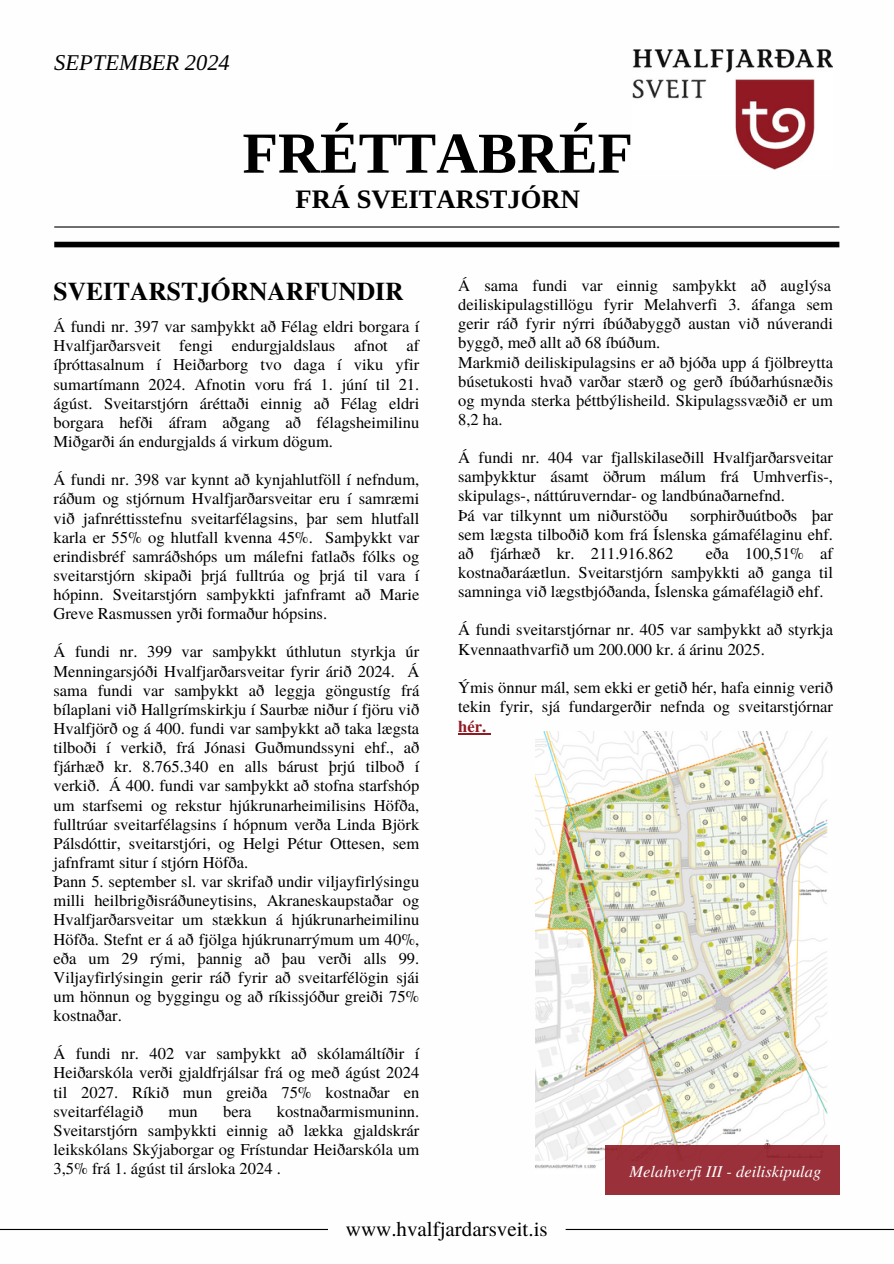
<style>
.page{position:relative;width:894px;height:1264px;background:#fff}
.page>*{position:absolute;margin:0;border:0;box-sizing:border-box;transform-origin:0 0}
.t1{font:700 58.05px "Libra Serif Modern";color:#000}
.t2{font:700 26.55px "Libra Serif Modern";color:#000}
.t3{font:700 25.5px "Te X Gyre Termes";color:#000}
.t4{font:italic 22.5px "Libra Serif Modern";color:#000}
.t5{font:21px "Te X Gyre Termes";color:#000}
.t6{font:16.5px/19.2px "Te X Gyre Termes";color:#000;text-align:justify}
.t7{font:italic 16.5px "Te X Gyre Termes";color:#fff}
.s1{font-weight:700;color:#8f1a24}
</style>
<div class="page">
<hr style="left:54px;top:226px;width:785px;height:1px;background:#000">
<hr style="left:0;top:1228px;width:328px;height:1px;background:#000">
<hr style="left:565px;top:1228px;width:328px;height:1px;background:#000">
<div style="left:54px;top:242px;width:785px;height:5px;background:#000"></div>
<img style="left:632px;top:49px;width:200px;height:121px">
<img style="left:535px;top:731px;width:293px;height:438px">
<div style="left:605px;top:1145px;width:234px;height:50px;background:#9a313a"></div>
<svg style="left:458px;top:733px;width:32px;height:1px"></svg>
<p class="t4" style="left:54px;top:50px;width:177px">SEPTEMBER 2024</p>
<p class="t1" style="left:242px;top:120px;width:392px">FRÉTTABRÉF</p>
<p class="t2" style="left:295px;top:183px;width:286px">FRÁ SVEITARSTJÓRN</p>
<p class="t3" style="left:53px;top:271px;width:351px">SVEITARSTJÓRNARFUNDIR</p>
<p class="t6" style="left:53px;top:316px;width:367px">Á fundi nr. 397 var samþykkt að Félag eldri borgara í Hvalfjarðarsveit fengi endurgjaldslaus afnot af íþróttasalnum í Heiðarborg tvo daga í viku yfir sumartímann 2024. Afnotin voru frá 1. júní til 21. ágúst. Sveitarstjórn áréttaði einnig að Félag eldri borgara hefði áfram aðgang að félagsheimilinu Miðgarði án endurgjalds á virkum dögum.</p>
<p class="t6" style="left:53px;top:469px;width:367px">Á fundi nr. 398 var kynnt að kynjahlutföll í nefndum, ráðum og stjórnum Hvalfjarðarsveitar eru í samræmi við jafnréttisstefnu sveitarfélagsins, þar sem hlutfall karla er 55% og hlutfall kvenna 45%. Samþykkt var erindisbréf samráðshóps um málefni fatlaðs fólks og sveitarstjórn skipaði þrjá fulltrúa og þrjá til vara í hópinn. Sveitarstjórn samþykkti jafnframt að Marie Greve Rasmussen yrði formaður hópsins.</p>
<p class="t6" style="left:53px;top:641px;width:367px">Á fundi nr. 399 var samþykkt úthlutun styrkja úr Menningarsjóði Hvalfjarðarsveitar fyrir árið 2024. Á sama fundi var samþykkt að leggja göngustíg frá bílaplani við Hallgrímskirkju í Saurbæ niður í fjöru við Hvalfjörð og á 400. fundi var samþykkt að taka lægsta tilboði í verkið, frá Jónasi Guðmundssyni ehf., að fjárhæð kr. 8.765.340 en alls bárust þrjú tilboð í verkið. Á 400. fundi var samþykkt að stofna starfshóp um starfsemi og rekstur hjúkrunarheimilisins Höfða, fulltrúar sveitarfélagsins í hópnum verða Linda Björk Pálsdóttir, sveitarstjóri, og Helgi Pétur Ottesen, sem jafnframt situr í stjórn Höfða.</p>
<p class="t6" style="left:53px;top:871px;width:367px">Þann 5. september sl. var skrifað undir viljayfirlýsingu milli heilbrigðisráðuneytisins, Akraneskaupstaðar og Hvalfjarðarsveitar um stækkun á hjúkrunarheimilinu Höfða. Stefnt er á að fjölga hjúkrunarrýmum um 40%, eða um 29 rými, þannig að þau verði alls 99.<br>Viljayfirlýsingin gerir ráð fyrir að sveitarfélögin sjái um hönnun og byggingu og að ríkissjóður greiði 75% kostnaðar.</p>
<p class="t6" style="left:53px;top:1043px;width:367px">Á fundi nr. 402 var samþykkt að skólamáltíðir í Heiðarskóla verði gjaldfrjálsar frá og með ágúst 2024 til 2027. Ríkið mun greiða 75% kostnaðar en sveitarfélagið</p>
<p class="t6" style="left:53px;top:1100px;width:367px;text-indent:223px">kostnaðarmismuninn.<br>Sveitarstjórn samþykkti einnig að lækka gjaldskrár leikskólans Skýjaborgar og Frístundar Heiðarskóla um 3,5% frá 1. ágúst til ársloka 2024 .</p>
<p class="t6" style="left:168px;top:1100px;width:31px">mun</p>
<p class="t6" style="left:223px;top:1100px;width:30px">bera</p>
<h1 class="t6" style="left:458px;top:275px;width:376px;text-align:left">Á sama fundi var einnig samþykkt að auglýsa deiliskipulagstillögu fyrir Melahverfi 3. áfanga sem gerir ráð fyrir nýrri íbúðabyggð austan við núverandi byggð, með allt að 68 íbúðum.</h1>
<h1 class="t6" style="left:458px;top:351px;width:376px">Markmið deiliskipulagsins er að bjóða upp á fjölbreytta búsetukosti hvað varðar stærð og gerð íbúðarhúsnæðis og mynda sterka þéttbýlisheild. Skipulagssvæðið er um 8,2 ha.</h1>
<p class="t6" style="left:458px;top:447px;width:376px">Á fundi nr. 404 var fjallskilaseðill Hvalfjarðarsveitar samþykktur ásamt öðrum málum frá Umhverfis-, skipulags-, náttúruverndar- og landbúnaðarnefnd.</p>
<p class="t6" style="left:458px;top:504px;width:211px">Þá var tilkynnt um niðurstöðu</p>
<p class="t6" style="left:458px;top:504px;width:376px;text-indent:232px">sorphirðuútboðs þar sem lægsta tilboðið kom frá Íslenska gámafélaginu ehf. að fjárhæð kr. 211.916.862</p>
<p class="t6" style="left:458px;top:543px;width:376px;text-indent:247px">eða 100,51% af kostnaðaráætlun. Sveitarstjórn samþykkti að ganga til samninga við lægstbjóðanda, Íslenska gámafélagið ehf.</p>
<p class="t6" style="left:458px;top:619px;width:376px">Á fundi sveitarstjórnar nr. 405 var samþykkt að styrkja<br>Kvennaathvarfið um 200.000 kr. á árinu 2025.</p>
<p class="t6" style="left:458px;top:676px;width:376px;line-height:19.6px">Ýmis önnur mál, sem ekki er getið hér, hafa einnig verið tekin fyrir, sjá fundargerðir nefnda og sveitarstjórnar <span class="s1">hér.</span></p>
<h3 class="t7" style="left:629px;top:1158px;width:193px">Melahverfi III - deiliskipulag</h3>
<p class="t5" style="left:346px;top:1213px;width:203px">www.hvalfjardarsveit.is</p>
</div>
